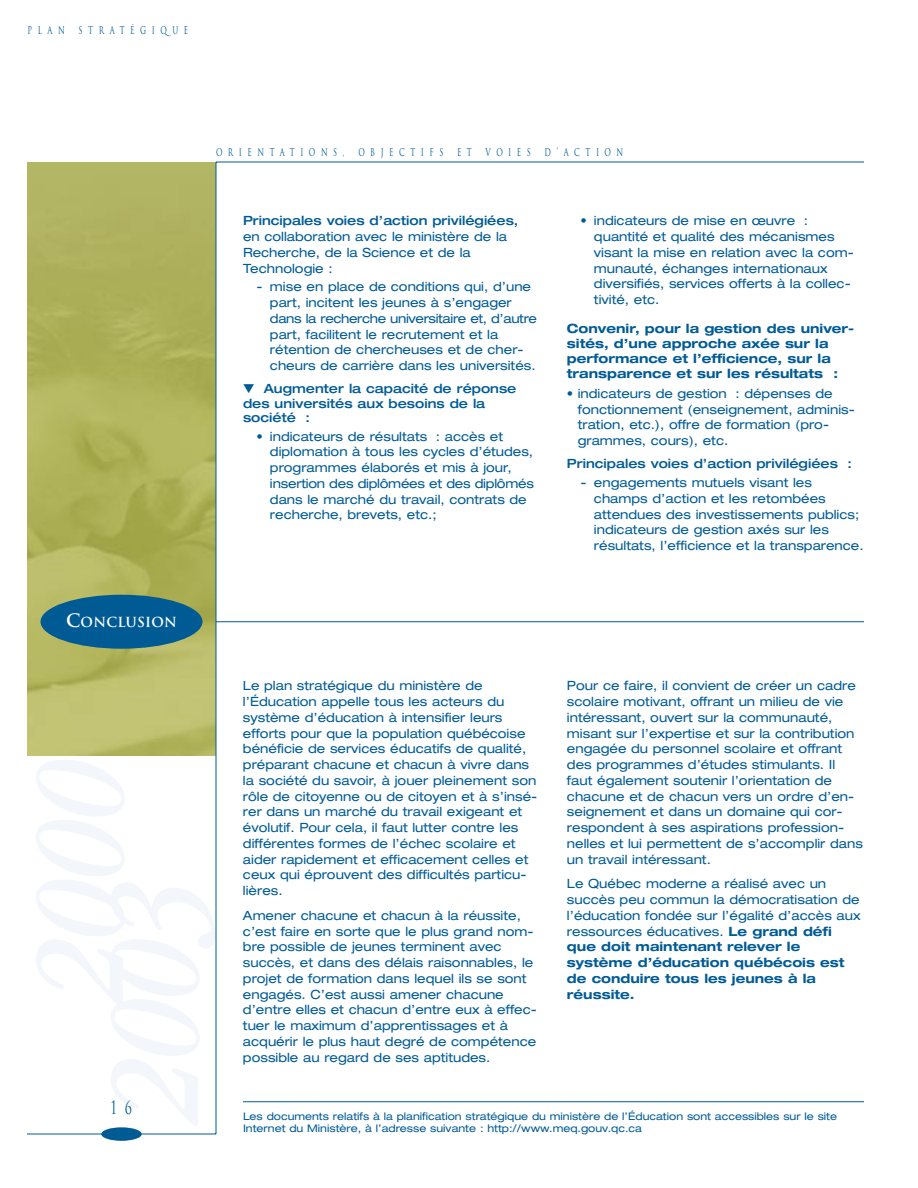
<style>
.page{position:relative;width:918px;height:1188px;background:#fff}
.page>*{position:absolute;margin:0;border:0;box-sizing:border-box;transform-origin:0 0}
.t1{font:18px "Trajan";color:#005b95;scale:.68 1}
.t2{font:700 13.5px "Trajan";letter-spacing:.015em;color:#fff}
.t3{font:expanded 12.75px/15.8px "Helvetica Neue";color:#005b95}
.t4{font:500 expanded 12.75px/14.2px "Helvetica Neue";color:#005b95}
.t5{font:700 expanded 12.75px/15px "Helvetica Neue";color:#005b95}
.t6{font:expanded 10.5px/12px "Helvetica Neue";color:#005b95}
.t7{font:10.5px "Trajan";letter-spacing:.78em;color:#005b95;scale:.68 1}
.s1{font-size:18px}
.s2{font-weight:700}
</style>
<div class="page">
<img style="left:27px;top:162px;width:189px;height:594px">
<hr style="left:216px;top:162px;width:648px;height:1px;background:#005b95">
<hr style="left:27px;top:1134px;width:189px;height:1px;background:#005b95">
<hr style="left:216px;top:162px;width:1px;height:972px;background:#005b95">
<hr style="left:243px;top:1101px;width:621px;height:1px;background:#005b95">
<hr style="left:216px;top:621px;width:648px;height:1px;background:#005b95">
<div style="left:40px;top:595px;width:162px;height:54px;background:#005b95;border-radius:50%"></div>
<div style="left:101px;top:1127px;width:41px;height:14px;background:#005b95;border-radius:50%"></div>
<p class="t7" style="left:28px;top:24px;width:56px">PLAN</p>
<p class="t7" style="left:79px;top:24px;width:163px">STRATÉGIQUE</p>
<p class="t2" style="left:66px;top:615px;width:112px"><span class="s1">C</span>ONCLUSION</p>
<h1 class="t1" style="left:111px;top:1097px;width:32px">1 6</h1>
<p class="t7" style="left:216px;top:147px;width:191px">ORIENTATIONS,</p>
<p class="t7" style="left:358px;top:147px;width:127px">OBJECTIFS</p>
<p class="t7" style="left:457px;top:147px;width:23px">E T</p>
<p class="t7" style="left:486px;top:147px;width:68px">VOIES</p>
<p class="t7" style="left:545px;top:147px;width:117px">D’ACTION</p>
<p class="t4" style="left:243px;top:215px;width:277px">Principales voies d’action privilégiées,</p>
<p class="t3" style="left:243px;top:230px;width:266px">en collaboration avec le ministère de la<br>Recherche, de la Science et de la<br>Technologie :</p>
<p class="t3" style="left:270px;top:280px;width:269px;text-indent:-13px">- mise en place de conditions qui, d’une part, incitent les jeunes à s’engager dans la recherche universitaire et, d’autre part, facilitent le recrutement et la rétention de chercheuses et de cher&shy;cheurs de carrière dans les universités.</p>
<p class="t4" style="left:243px;top:383px;width:275px">▼ Augmenter la capacité de réponse des universités aux besoins de la société :</p>
<p class="t3" style="left:270px;top:429px;width:265px;text-indent:-13px">• indicateurs de résultats : accès et diplomation à tous les cycles d’études, programmes élaborés et mis à jour, insertion des diplômées et des diplômés dans le marché du travail, contrats de recherche, brevets, etc.;</p>
<p class="t3" style="left:594px;top:214px;width:261px;text-indent:-13px">• indicateurs de mise en œuvre : quantité et qualité des mécanismes visant la mise en relation avec la com&shy;munauté, échanges internationaux diversifiés, services offerts à la collec&shy;tivité, etc.</p>
<p class="t5" style="left:567px;top:322px;width:289px">Convenir, pour la gestion des univer&shy;sités, d’une approche axée sur la performance et l’efficience, sur la transparence et sur les résultats :</p>
<p class="t3" style="left:578px;top:387px;width:279px;text-indent:-11px">• indicateurs de gestion : dépenses de fonctionnement (enseignement, adminis&shy;tration, etc.), offre de formation (pro&shy;grammes, cours), etc.</p>
<p class="t4" style="left:567px;top:458px;width:286px">Principales voies d’action privilégiées :</p>
<p class="t3" style="left:594px;top:476px;width:271px;text-indent:-13px">- engagements mutuels visant les champs d’action et les retombées attendues des investissements publics; indicateurs de gestion axés sur les résultats, l’efficience et la transparence.</p>
<p class="t3" style="left:243px;top:679px;width:296px">Le plan stratégique du ministère de l’Éducation appelle tous les acteurs du système d’éducation à intensifier leurs efforts pour que la population québécoise bénéficie de services éducatifs de qualité, préparant chacune et chacun à vivre dans la société du savoir, à jouer pleinement son rôle de citoyenne ou de citoyen et à s’insé&shy;rer dans un marché du travail exigeant et évolutif. Pour cela, il faut lutter contre les différentes formes de l’échec scolaire et aider rapidement et efficacement celles et ceux qui éprouvent des difficultés particu&shy;lières.</p>
<p class="t3" style="left:243px;top:909px;width:295px">Amener chacune et chacun à la réussite, c’est faire en sorte que le plus grand nom&shy;bre possible de jeunes terminent avec succès, et dans des délais raisonnables, le projet de formation dans lequel ils se sont engagés. C’est aussi amener chacune d’entre elles et chacun d’entre eux à effec&shy;tuer le maximum d’apprentissages et à acquérir le plus haut degré de compétence possible au regard de ses aptitudes.</p>
<p class="t3" style="left:567px;top:679px;width:298px">Pour ce faire, il convient de créer un cadre scolaire motivant, offrant un milieu de vie intéressant, ouvert sur la communauté, misant sur l’expertise et sur la contribution engagée du personnel scolaire et offrant des programmes d’études stimulants. Il faut également soutenir l’orientation de chacune et de chacun vers un ordre d’en&shy;seignement et dans un domaine qui cor&shy;respondent à ses aspirations profession&shy;nelles et lui permettent de s’accomplir dans un travail intéressant.</p>
<p class="t3" style="left:567px;top:877px;width:295px">Le Québec moderne a réalisé avec un succès peu commun la démocratisation de l’éducation fondée sur l’égalité d’accès aux ressources éducatives. <span class="s2">Le grand défi que doit maintenant relever le système d’éducation québécois est de conduire tous les jeunes à la réussite.</span></p>
<p class="t6" style="left:243px;top:1111px;width:596px">Les documents relatifs à la planification stratégique du ministère de l’Éducation sont accessibles sur le site<br>Internet du Ministère, à l’adresse suivante : http://www.meq.gouv.qc.ca</p>
</div>
